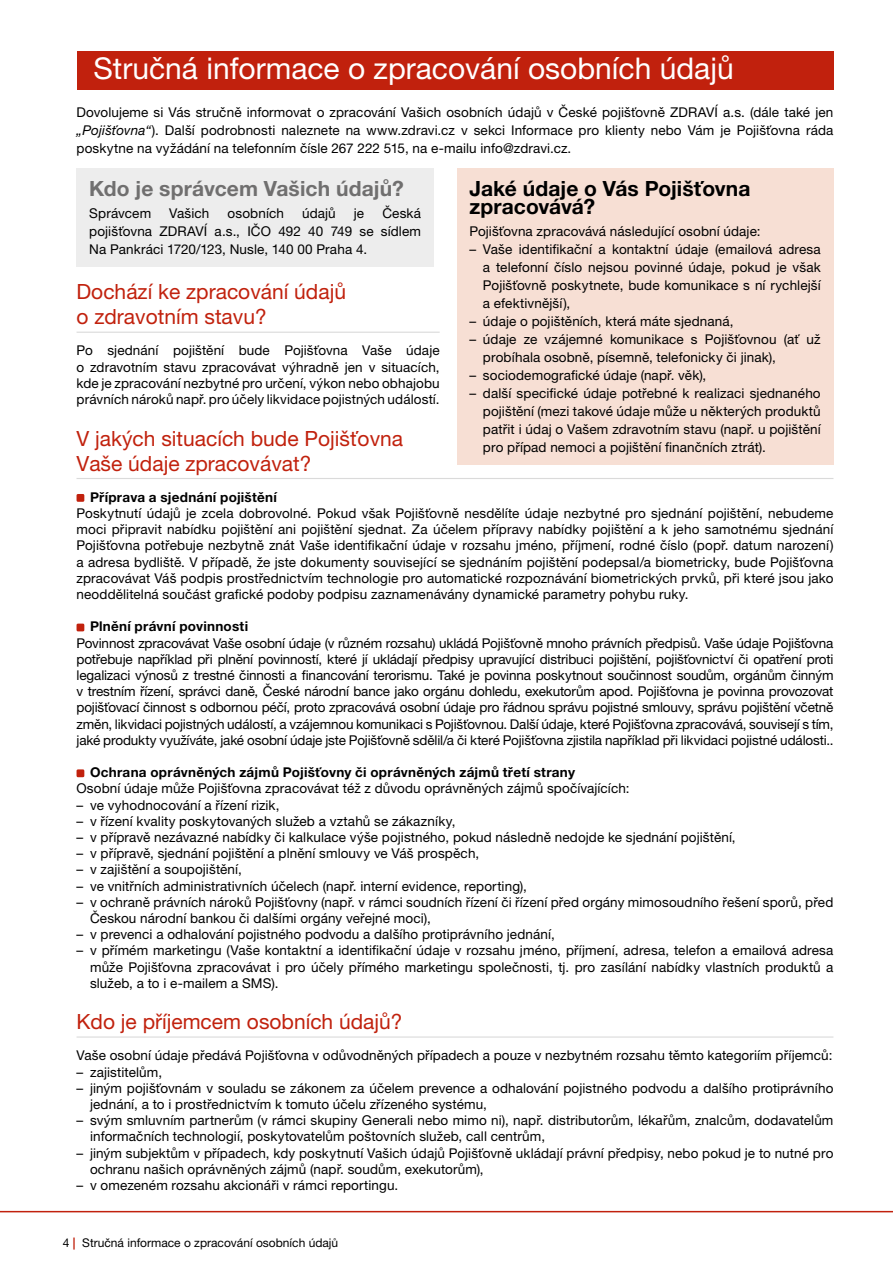
<style>
.page{position:relative;width:893px;height:1263px;background:#fff}
.page>*{position:absolute;margin:0;border:0;box-sizing:border-box;transform-origin:0 0}
.t1{font:30px "Helvetica Neue LT Pro";color:#fff}
.t2{font:21px/25.2px "Helvetica Neue LT Pro";color:#c1210d}
.t3{font:700 21px/18px "Helvetica Neue LT Pro";color:#000}
.t4{font:700 21px "Helvetica Neue LT Pro";letter-spacing:.005em;color:#706f6f}
.t5{font:13.5px/16.2px "Helvetica Neue LT Pro";letter-spacing:.01em;color:#000;text-align:justify}
.t6{font:700 13.5px "Helvetica Neue LT Pro";letter-spacing:.02em;color:#000}
.t7{font:12px "Helvetica Neue CE";color:#000}
.s1{font-style:italic}
.s2{font-family:"Helvetica Neue LT Pro"}
.s3{font-family:"Helvetica Neue LT Pro";font-weight:700;color:#c1210d}
</style>
<div class="page">
<hr style="left:0;top:1211px;width:893px;height:1px;background:#c1210d">
<div style="left:77px;top:168px;width:357px;height:99px;background:#ededed"></div>
<div style="left:77px;top:51px;width:756px;height:38px;background:#c1210d"></div>
<hr style="left:77px;top:332px;width:363px;height:1px;background:#dadada">
<hr style="left:77px;top:478px;width:756px;height:1px;background:#dadada">
<hr style="left:77px;top:1036px;width:756px;height:1px;background:#dadada">
<div style="left:77px;top:494px;width:7px;height:8px;background:#c1210d;border-radius:2px"></div>
<div style="left:77px;top:624px;width:7px;height:7px;background:#c1210d;border-radius:2px"></div>
<div style="left:77px;top:769px;width:7px;height:8px;background:#c1210d;border-radius:2px"></div>
<div style="left:457px;top:168px;width:376px;height:297px;background:#f7dfd4"></div>
<h1 class="t1" style="left:94px;top:50px;width:642px">Stručná informace o zpracování osobních údajů</h1>
<p class="t5" style="left:77px;top:103px;width:758px;line-height:18px">Dovolujeme si Vás stručně informovat o zpracování Vašich osobních údajů v České pojišťovně ZDRAVÍ a.s. (dále také jen <span class="s1">„Pojišťovna“</span>). Další podrobnosti naleznete na www.zdravi.cz v sekci Informace pro klienty nebo Vám je Pojišťovna ráda poskytne na vyžádání na telefonním čísle 267 222 515, na e-mailu info@zdravi.cz.</p>
<h2 class="t4" style="left:89px;top:176px;width:316px">Kdo je správcem Vašich údajů?</h2>
<p class="t5" style="left:89px;top:205px;width:63px">Správcem</p>
<p class="t5" style="left:169px;top:205px;width:42px">Vašich</p>
<p class="t5" style="left:228px;top:205px;width:58px">osobních</p>
<p class="t5" style="left:302px;top:205px;width:35px">údajů</p>
<p class="t5" style="left:354px;top:205px;width:12px">je</p>
<h2 class="t3" style="left:469px;top:179px;width:283px">Jaké údaje o Vás Pojišťovna zpracovává?</h2>
<p class="t5" style="left:469px;top:223px;width:293px">Pojišťovna zpracovává následující osobní údaje:</p>
<p class="t5" style="left:483px;top:240px;width:339px;line-height:18px;text-indent:-14px">– Vaše identifikační a kontaktní údaje (emailová adresa a telefonní číslo nejsou povinné údaje, pokud je však Pojišťovně poskytnete, bude komunikace s ní rychlejší a efektivnější),</p>
<p class="t5" style="left:469px;top:313px;width:266px">– údaje o pojištěních, která máte sjednaná,</p>
<p class="t5" style="left:483px;top:330px;width:339px;line-height:18px;text-indent:-14px">– údaje ze vzájemné komunikace s Pojišťovnou (ať už probíhala osobně, písemně, telefonicky či jinak),</p>
<p class="t5" style="left:469px;top:367px;width:238px">– sociodemografické údaje (např. věk),</p>
<p class="t5" style="left:483px;top:384px;width:339px;line-height:18px;text-indent:-14px">– další specifické údaje potřebné k realizaci sjednaného pojištění (mezi takové údaje může u některých produktů patřit i údaj o Vašem zdravotním stavu (např. u pojištění pro případ nemoci a pojištění finančních ztrát).</p>
<p class="t5" style="left:89px;top:204px;width:333px;line-height:18px;text-indent:293px">Česká pojišťovna ZDRAVÍ a.s., IČO 492 40 749 se sídlem Na Pankráci 1720/123, Nusle, 140 00 Praha 4.</p>
<h2 class="t2" style="left:77px;top:279px;width:271px">Dochází ke zpracování údajů o zdravotním stavu?</h2>
<p class="t5" style="left:77px;top:342px;width:365px">Po sjednání pojištění bude Pojišťovna Vaše údaje o zdravotním stavu zpracovávat výhradně jen v situacích, kde je zpracování nezbytné pro určení, výkon nebo obhajobu právních nároků např. pro účely likvidace pojistných událostí.</p>
<h2 class="t2" style="left:77px;top:425px;width:328px">V jakých situacích bude Pojišťovna<br>Vaše údaje zpracovávat?</h2>
<p class="t6" style="left:90px;top:489px;width:188px">Příprava a sjednání pojištění</p>
<p class="t5" style="left:77px;top:505px;width:758px">Poskytnutí údajů je zcela dobrovolné. Pokud však Pojišťovně nesdělíte údaje nezbytné pro sjednání pojištění, nebudeme moci připravit nabídku pojištění ani pojištění sjednat. Za účelem přípravy nabídky pojištění a k jeho samotnému sjednání Pojišťovna potřebuje nezbytně znát Vaše identifikační údaje v rozsahu jméno, příjmení, rodné číslo (popř. datum narození) a adresa bydliště. V případě, že jste dokumenty související se sjednáním pojištění podepsal/a biometricky, bude Pojišťovna zpracovávat Váš podpis prostřednictvím technologie pro automatické rozpoznávání biometrických prvků, při které jsou jako neoddělitelná součást grafické podoby podpisu zaznamenávány dynamické parametry pohybu ruky.</p>
<p class="t6" style="left:90px;top:618px;width:160px">Plnění právní povinnosti</p>
<p class="t5" style="left:77px;top:634px;width:758px">Povinnost zpracovávat Vaše osobní údaje (v různém rozsahu) ukládá Pojišťovně mnoho právních předpisů. Vaše údaje Pojišťovna potřebuje například při plnění povinností, které jí ukládají předpisy upravující distribuci pojištění, pojišťovnictví či opatření proti legalizaci výnosů z trestné činnosti a financování terorismu. Také je povinna poskytnout součinnost soudům, orgánům činným v trestním řízení, správci daně, České národní bance jako orgánu dohledu, exekutorům apod. Pojišťovna je povinna provozovat pojišťovací činnost s odbornou péčí, proto zpracovává osobní údaje pro řádnou správu pojistné smlouvy, správu pojištění včetně změn, likvidaci pojistných událostí, a vzájemnou komunikaci s Pojišťovnou. Další údaje, které Pojišťovna zpracovává, souvisejí s tím, jaké produkty využíváte, jaké osobní údaje jste Pojišťovně sdělil/a či které Pojišťovna zjistila například při likvidaci pojistné události..</p>
<p class="t6" style="left:90px;top:764px;width:486px">Ochrana oprávněných zájmů Pojišťovny či oprávněných zájmů třetí strany</p>
<p class="t5" style="left:77px;top:780px;width:554px">Osobní údaje může Pojišťovna zpracovávat též z důvodu oprávněných zájmů spočívajících:</p>
<p class="t5" style="left:77px;top:796px;width:204px">– ve vyhodnocování a řízení rizik,</p>
<p class="t5" style="left:77px;top:813px;width:381px">– v řízení kvality poskytovaných služeb a vztahů se zákazníky,</p>
<p class="t5" style="left:77px;top:829px;width:661px">– v přípravě nezávazné nabídky či kalkulace výše pojistného, pokud následně nedojde ke sjednání pojištění,</p>
<p class="t5" style="left:77px;top:845px;width:404px">– v přípravě, sjednání pojištění a plnění smlouvy ve Váš prospěch,</p>
<p class="t5" style="left:77px;top:861px;width:167px">– v zajištění a soupojištění,</p>
<p class="t5" style="left:77px;top:877px;width:452px">– ve vnitřních administrativních účelech (např. interní evidence, reporting),</p>
<p class="t5" style="left:90px;top:894px;width:745px;text-indent:-14px">– v ochraně právních nároků Pojišťovny (např. v rámci soudních řízení či řízení před orgány mimosoudního řešení sporů, před<br>Českou národní bankou či dalšími orgány veřejné moci),</p>
<p class="t5" style="left:77px;top:926px;width:480px">– v prevenci a odhalování pojistného podvodu a dalšího protiprávního jednání,</p>
<p class="t5" style="left:90px;top:942px;width:745px;text-indent:-14px">– v přímém marketingu (Vaše kontaktní a identifikační údaje v rozsahu jméno, příjmení, adresa, telefon a emailová adresa může Pojišťovna zpracovávat i pro účely přímého marketingu společnosti, tj. pro zasílání nabídky vlastních produktů a služeb, a to i e-mailem a SMS).</p>
<h2 class="t2" style="left:77px;top:1009px;width:328px">Kdo je příjemcem osobních údajů?</h2>
<p class="t5" style="left:77px;top:1047px;width:757px">Vaše osobní údaje předává Pojišťovna v odůvodněných případech a pouze v nezbytném rozsahu těmto kategoriím příjemců:</p>
<p class="t5" style="left:77px;top:1063px;width:87px">– zajistitelům,</p>
<p class="t5" style="left:90px;top:1080px;width:745px;text-indent:-14px">– jiným pojišťovnám v souladu se zákonem za účelem prevence a odhalování pojistného podvodu a dalšího protiprávního jednání, a to i prostřednictvím k tomuto účelu zřízeného systému,</p>
<p class="t5" style="left:90px;top:1112px;width:745px;text-indent:-14px">– svým smluvním partnerům (v rámci skupiny Generali nebo mimo ni), např. distributorům, lékařům, znalcům, dodavatelům informačních technologií, poskytovatelům poštovních služeb, call centrům,</p>
<p class="t5" style="left:90px;top:1144px;width:745px;text-indent:-14px">– jiným subjektům v případech, kdy poskytnutí Vašich údajů Pojišťovně ukládají právní předpisy, nebo pokud je to nutné pro ochranu našich oprávněných zájmů (např. soudům, exekutorům),</p>
<p class="t5" style="left:77px;top:1177px;width:323px">– v omezeném rozsahu akcionáři v rámci reportingu.</p>
<p class="t7" style="left:63px;top:1236px;width:277px"><span class="s2">4</span> <span class="s3">|</span> Stručná informace o zpracování osobních údajů</p>
</div>
